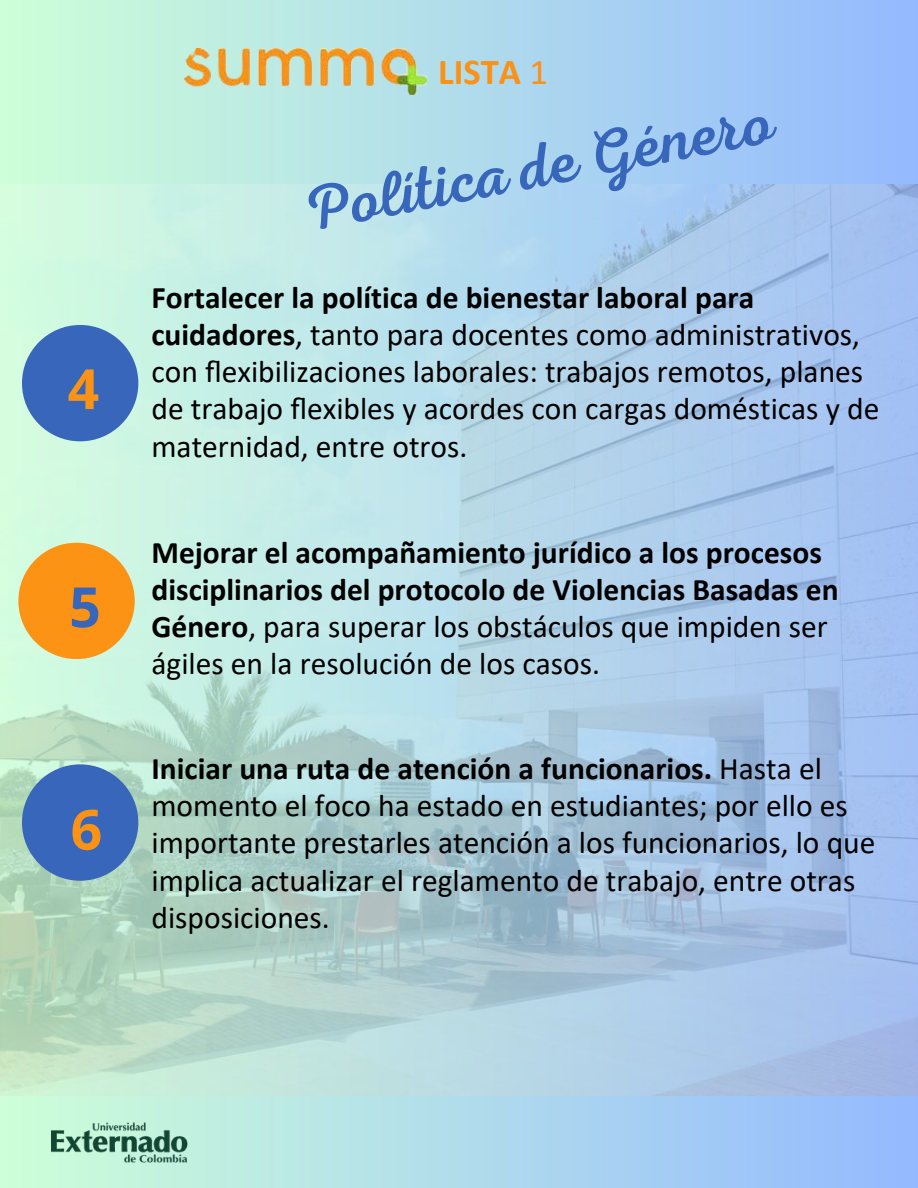
<style>
.page{position:relative;width:918px;height:1188px;background:#fff}
.page>*{position:absolute;margin:0;border:0;box-sizing:border-box;transform-origin:0 0}
.t1{font:63.15px "RTL Adam Script Regular";color:#3766ba}
.t2{font:700 55.5px "Noto Sans";color:#fd9315}
.t3{font:700 55.5px "Noto Sans";color:#3766bb}
.t4{font:700 36.6px "Calibri";color:#fb9115}
.t5{font:31.5px/37.2px "Calibri";color:#000}
.t6{font:700 31.5px/37.2px "Calibri";color:#000}
.s1{font-weight:400}
.s2{font-weight:700}
</style>
<div class="page">
<div style="left:0;top:0;width:918px;height:1188px;background:linear-gradient(to right,#cdffd8,#94b9ff)"></div>
<img style="left:0;top:184px;width:918px;height:912px">
<img style="left:184px;top:48px;width:242px;height:46px">
<div style="left:18px;top:543px;width:117px;height:116px;background:#fd9315;border-radius:50%"></div>
<div style="left:22px;top:325px;width:116px;height:116px;background:#3766bb;border-radius:58px"></div>
<div style="left:22px;top:764px;width:116px;height:117px;background:#3766bb;border-radius:58px"></div>
<img style="left:43px;top:1115px;width:152px;height:54px">
<h2 class="t2" style="left:68px;top:350px;width:33px">4</h2>
<h2 class="t3" style="left:69px;top:568px;width:33px">5</h2>
<h2 class="t2" style="left:71px;top:790px;width:33px">6</h2>
<p class="t4" style="left:438px;top:46px;width:111px">LISTA <span class="s1">1</span></p>
<h1 class="t1" style="left:296px;top:174px;width:480px;rotate:-11deg">Política de Género</h1>
<p class="t5" style="left:151px;top:278px;width:729px"><span class="s2">Fortalecer la política de bienestar laboral para cuidadores</span>, tanto para docentes como administrativos, con flexibilizaciones laborales: trabajos remotos, planes de trabajo flexibles y acordes con cargas domésticas y de maternidad, entre otros.</p>
<p class="t6" style="left:151px;top:533px;width:689px">Mejorar el acompañamiento jurídico a los procesos disciplinarios del protocolo de Violencias Basadas en Género<span class="s1">, para superar los obstáculos que impiden ser ágiles en la resolución de los casos.</span></p>
<p class="t5" style="left:151px;top:749px;width:725px"><span class="s2">Iniciar una ruta de atención a funcionarios.</span> Hasta el momento el foco ha estado en estudiantes; por ello es importante prestarles atención a los funcionarios, lo que implica actualizar el reglamento de trabajo, entre otras disposiciones.</p>
</div>
